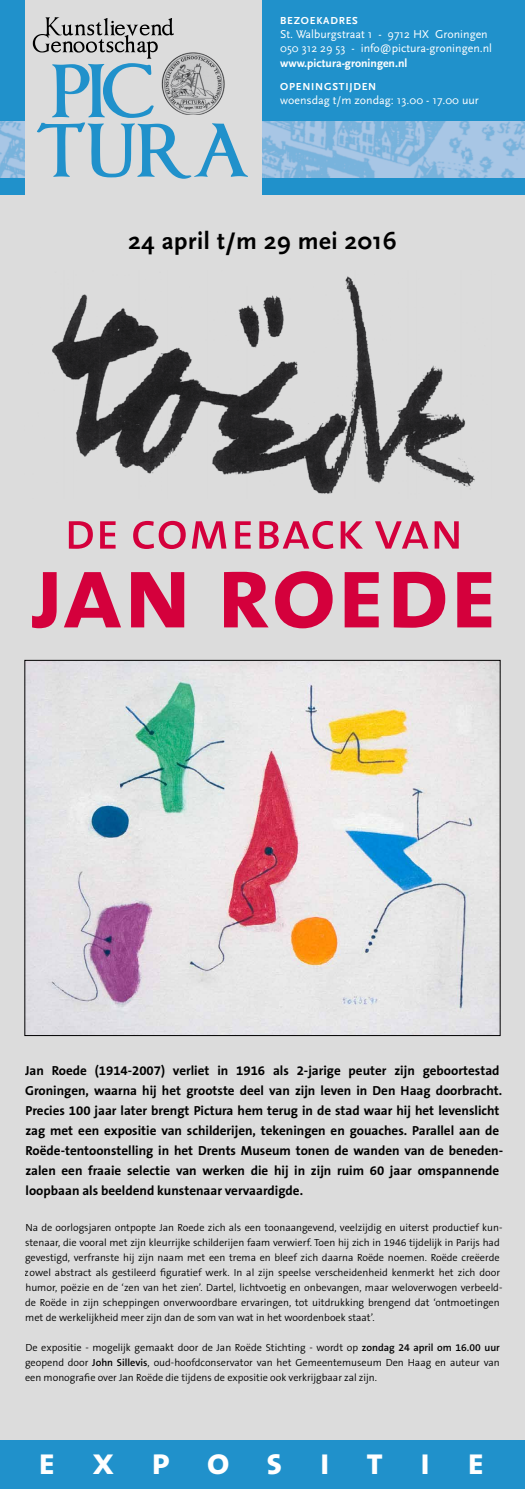
<style>
.page{position:relative;width:525px;height:1489px;background:#fff}
.page>*{position:absolute;margin:0;border:0;box-sizing:border-box;transform-origin:0 0}
.t1{font:106.25px "The Sans Bold Caps";color:#d4003c}
.t2{font:52.5px "The Sans Caps";color:#d4003c}
.t3{font:37.5px "The Sans Bold Caps";letter-spacing:.975em;color:#fff}
.t4{font:700 25px "Scala Sans";letter-spacing:.02em;color:#000}
.t5{font:700 13.12px/20px "The Sans B7";color:#000}
.t6{font:11.88px/14.4px "Scala Sans";color:#fff}
.t7{font:700 11.88px "Scala Sans";color:#fff}
.t8{font:700 10.62px "Scala Sans";letter-spacing:.075em;color:#fff}
.t9{font:300 10.25px/15px "The Sans B4";color:#000}
.s1{font-family:"The Sans B6";font-weight:600}
</style>
<div class="page">
<div style="left:0;top:0;width:524px;height:1488px;background:#dcdcdc"></div>
<div style="left:0;top:1440px;width:524px;height:48px;background:#2091cb"></div>
<img style="left:52px;top:276px;width:423px;height:218px">
<img style="left:262px;top:121px;width:262px;height:58px">
<img style="left:0;top:121px;width:25px;height:58px">
<div style="left:262px;top:0;width:262px;height:121px;background:#2091cb"></div>
<div style="left:0;top:0;width:25px;height:121px;background:#2091cb"></div>
<svg style="left:33px;top:17px;width:215px;height:162px"></svg>
<img style="left:160px;top:52px;width:65px;height:63px">
<div style="left:262px;top:179px;width:262px;height:16px;background:#2091cb"></div>
<div style="left:0;top:179px;width:25px;height:16px;background:#2091cb"></div>
<img style="left:27px;top:662px;width:471px;height:371px">
<p class="t8" style="left:280px;top:15px;width:79px">Bezoekadres</p>
<p class="t6" style="left:280px;top:27px;width:213px">St. Walburgstraat 1 - 9712 HX Groningen<br>050 312 29 53 - info@pictura-groningen.nl</p>
<p class="t7" style="left:280px;top:57px;width:129px">www.pictura-groningen.nl</p>
<p class="t8" style="left:280px;top:81px;width:98px">openingstijden</p>
<p class="t6" style="left:280px;top:94px;width:200px">woensdag t/m zondag: 13.00 - 17.00 uur</p>
<h3 class="t4" style="left:128px;top:228px;width:269px">24 april t/m 29 mei 2016</h3>
<h2 class="t2" style="left:64px;top:487px;width:401px">de comeback van</h2>
<h1 class="t1" style="left:30px;top:502px;width:469px">jan roede</h1>
<p class="t5" style="left:25px;top:1060px;width:479px">Jan Roede (1914-2007) verliet in 1916 als 2-jarige peuter zijn geboortestad Groningen, waarna hij het grootste deel van zijn leven in Den Haag doorbracht.<br>Precies 100 jaar later brengt Pictura hem terug in de stad waar hij het levenslicht zag met een expositie van schilderijen, tekeningen en gouaches. Parallel aan de Roëde-tentoonstelling in het Drents Museum tonen de wanden van de beneden&shy;zalen een fraaie selectie van werken die hij in zijn ruim 60 jaar omspannende loopbaan als beeldend kunstenaar vervaardigde.</p>
<p class="t9" style="left:25px;top:1220px;width:478px">Na de oorlogsjaren ontpopte Jan Roede zich als een toonaangevend, veelzijdig en uiterst productief kun&shy;stenaar, die vooral met zijn kleurrijke schilderijen faam verwierf. Toen hij zich in 1946 tijdelijk in Parijs had gevestigd, verfranste hij zijn naam met een trema en bleef zich daarna Roëde noemen. Roëde creëerde zowel abstract als gestileerd figuratief werk. In al zijn speelse verscheidenheid kenmerkt het zich door humor, poëzie en de ‘zen van het zien’. Dartel, lichtvoetig en onbevangen, maar weloverwogen verbeeld&shy;de Roëde in zijn scheppingen onverwoordbare ervaringen, tot uitdrukking brengend dat ‘ontmoetingen met de werkelijkheid meer zijn dan de som van wat in het woordenboek staat’.</p>
<p class="t9" style="left:25px;top:1340px;width:476px;text-align:justify">De expositie - mogelijk gemaakt door de Jan Roëde Stichting - wordt op <span class="s1">zondag 24 april om 16.00 uur </span>geopend door <span class="s1">John Sillevis</span>, oud-hoofdconservator van het Gemeentemuseum Den Haag en auteur van een monografie over Jan Roëde die tijdens de expositie ook verkrijgbaar zal zijn.</p>
<h3 class="t3" style="left:38px;top:1429px;width:447px">expositie</h3>
</div>
